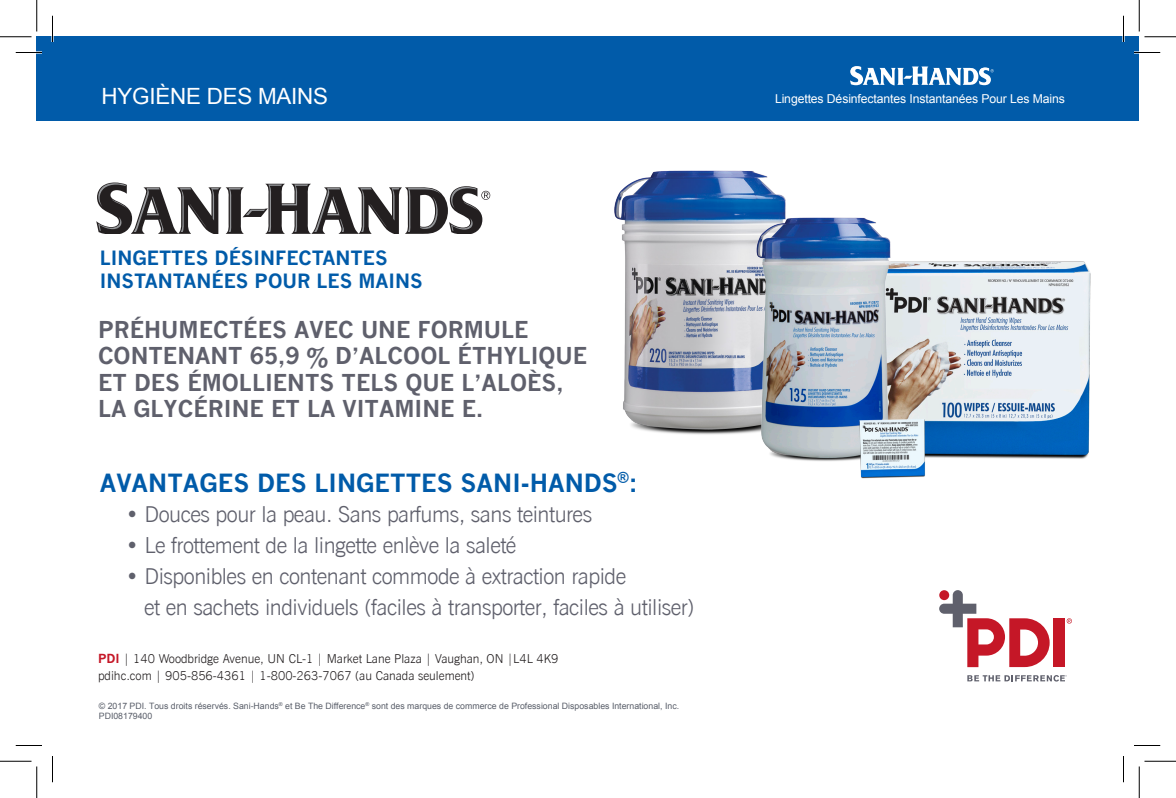
<style>
.page{position:relative;width:1176px;height:798px;background:#fff}
.page>*{position:absolute;margin:0;border:0;box-sizing:border-box;transform-origin:0 0}
.t1{font:700 24.5px "News Gothic";color:#015ba9}
.t2{font:700 22.75px/26.2px "News Gothic";color:#5f606c}
.t3{font:22.4px "Arial";letter-spacing:-.01em;color:#fff}
.t4{font:300 22.05px/30.8px "News Gothic BT";letter-spacing:-.02em;color:#5f606c}
.t5{font:700 19.25px/23.1px "News Gothic";color:#015ba9}
.t6{font:300 12.25px/17.5px "News Gothic BT";color:#231f20}
.t7{font:12.25px "Arial";letter-spacing:-.01em;color:#fff}
.t8{font:8.75px/10.5px "Arial";color:#595e69}
.s1{font-family:"News Gothic";font-weight:700;color:#c51727}
</style>
<div class="page">
<div style="left:37px;top:37px;width:1102px;height:84px;background:#015ba9"></div>
<svg style="left:96px;top:183px;width:394px;height:51px"></svg>
<div style="left:1054px;top:618px;width:11px;height:49px;background:#c51727"></div>
<svg style="left:939px;top:590px;width:111px;height:77px"></svg>
<div style="left:939px;top:590px;width:10px;height:10px;background:#c51727;border-radius:50%"></div>
<svg style="left:1067px;top:618px;width:5px;height:6px"></svg>
<svg style="left:967px;top:675px;width:100px;height:7px"></svg>
<img style="left:896px;top:261px;width:195px;height:198px">
<img style="left:614px;top:170px;width:166px;height:265px">
<img style="left:749px;top:195px;width:147px;height:266px">
<img style="left:855px;top:417px;width:75px;height:62px">
<svg style="left:850px;top:66px;width:144px;height:19px"></svg>
<hr style="left:16px;top:51px;width:26px;height:3px;background:#fff">
<hr style="left:1134px;top:51px;width:26px;height:3px;background:#fff">
<hr style="left:51px;top:16px;width:3px;height:26px;background:#fff">
<hr style="left:1122px;top:16px;width:3px;height:26px;background:#fff">
<svg style="left:16px;top:52px;width:26px;height:1px"></svg>
<svg style="left:1134px;top:52px;width:26px;height:1px"></svg>
<svg style="left:16px;top:745px;width:26px;height:1px"></svg>
<svg style="left:1134px;top:745px;width:26px;height:1px"></svg>
<svg style="left:52px;top:16px;width:1px;height:26px"></svg>
<svg style="left:52px;top:756px;width:1px;height:26px"></svg>
<svg style="left:1123px;top:16px;width:1px;height:26px"></svg>
<svg style="left:1123px;top:756px;width:1px;height:26px"></svg>
<hr style="left:0;top:36px;width:32px;height:1px;background:#000">
<hr style="left:1144px;top:36px;width:32px;height:1px;background:#000">
<hr style="left:0;top:761px;width:32px;height:1px;background:#000">
<hr style="left:1144px;top:761px;width:32px;height:1px;background:#000">
<hr style="left:36px;top:0;width:1px;height:32px;background:#000">
<hr style="left:36px;top:766px;width:1px;height:32px;background:#000">
<hr style="left:1139px;top:0;width:1px;height:32px;background:#000">
<hr style="left:1139px;top:766px;width:1px;height:32px;background:#000">
<p class="t3" style="left:102px;top:81px;width:228px">HYGIÈNE DES MAINS</p>
<p class="t5" style="left:100px;top:246px;width:325px">LINGETTES DÉSINFECTANTES<br>INSTANTANÉES POUR LES MAINS</p>
<p class="t2" style="left:98px;top:316px;width:491px">PRÉHUMECTÉES AVEC UNE FORMULE CONTENANT 65,9 % D’ALCOOL ÉTHYLIQUE ET DES ÉMOLLIENTS TELS QUE L’ALOÈS, LA GLYCÉRINE ET LA VITAMINE E.</p>
<p class="t1" style="left:100px;top:468px;width:539px">AVANTAGES DES LINGETTES SANI-HANDS<sup>®</sup>:</p>
<p class="t4" style="left:126px;top:499px;width:468px">• Douces pour la peau. Sans parfums, sans teintures</p>
<p class="t4" style="left:126px;top:530px;width:392px">• Le frottement de la lingette enlève la saleté</p>
<p class="t4" style="left:144px;top:560px;width:552px;text-indent:-18px">• Disponibles en contenant commode à extraction rapide<br>et en sachets individuels (faciles à transporter, faciles à utiliser)</p>
<p class="t6" style="left:98px;top:650px;width:462px"><span class="s1">PDI</span> | 140 Woodbridge Avenue, UN CL-1 | Market Lane Plaza | Vaughan, ON |L4L 4K9 pdihc.com | 905-856-4361 | 1-800-263-7067 (au Canada seulement)</p>
<p class="t8" style="left:99px;top:701px;width:582px">© 2017 PDI. Tous droits réservés. Sani-Hands<sup>®</sup> et Be The Difference<sup>®</sup> sont des marques de commerce de Professional Disposables International, Inc.<br>PDI08179400</p>
<p class="t7" style="left:775px;top:91px;width:291px">Lingettes Désinfectantes Instantanées Pour Les Mains</p>
</div>
